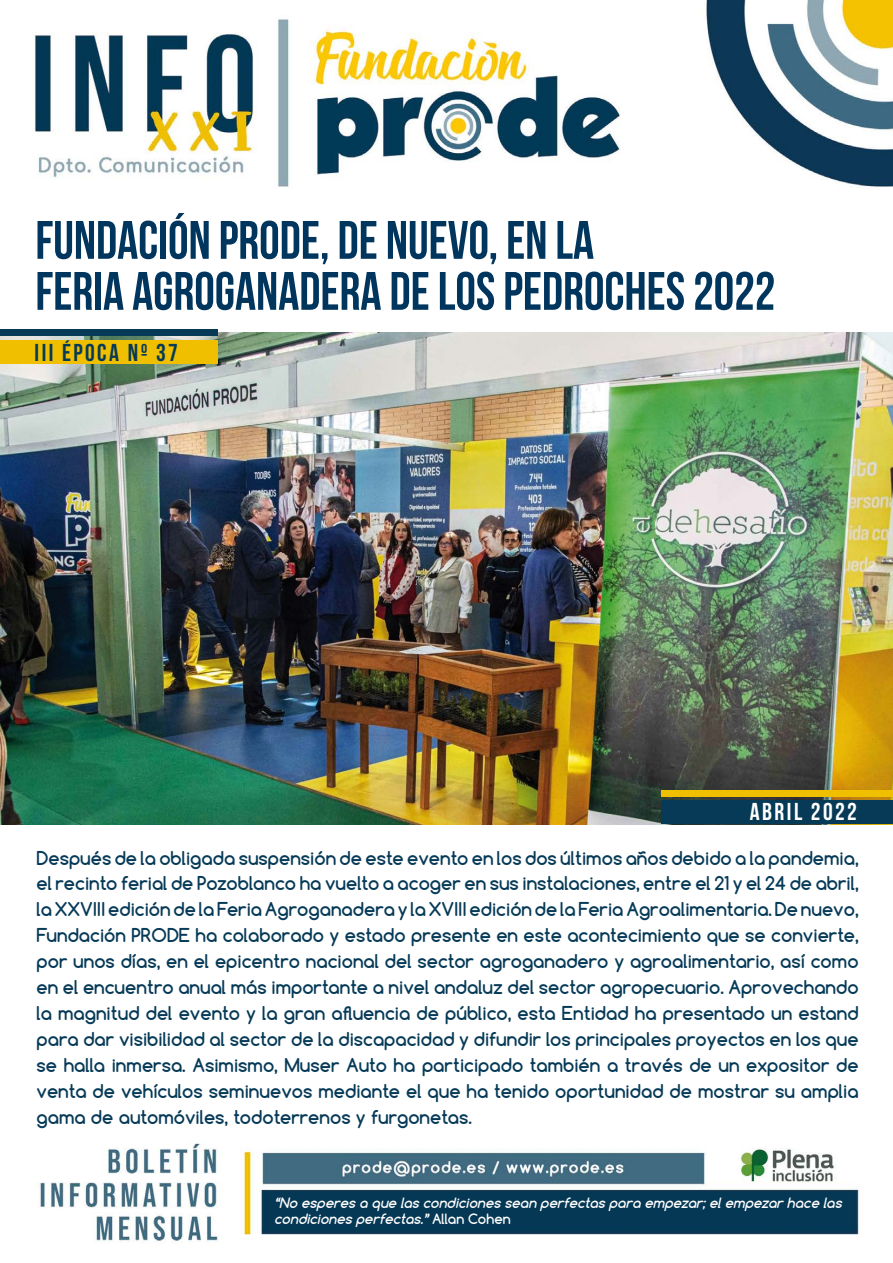
<style>
.page{position:relative;width:893px;height:1263px;background:#fff}
.page>*{position:absolute;margin:0;border:0;box-sizing:border-box;transform-origin:0 0}
.t1{font:54px/51px "Bebas Neue";color:#00365e;scale:.96 1}
.t2{font:24.45px "Bebas Neue";letter-spacing:.1em;color:#063a57}
.t3{font:24.45px "Bebas Neue";letter-spacing:.1em;color:#fff}
.t4{font:700 18px/26px "Comfortaa";color:#063a57;text-align:justify}
.t5{font:italic 700 13.5px/16.2px "Comfortaa";color:#fff}
.s1{font-style:normal}
</style>
<div class="page">
<img style="left:0;top:0;width:893px;height:1243px">
<img style="left:0;top:333px;width:893px;height:491px">
<div style="left:661px;top:790px;width:232px;height:6px;background:#efbf00"></div>
<div style="left:661px;top:800px;width:232px;height:24px;background:#063a57"></div>
<div style="left:0;top:330px;width:218px;height:6px;background:#063a57"></div>
<div style="left:0;top:340px;width:218px;height:24px;background:#efbf00"></div>
<h1 class="t1" style="left:35px;top:214px;width:772px">FUNDACIÓN PRODE, DE NUEVO, EN LA<br>FERIA AGROGANADERA DE LOS PEDROCHES 2022</h1>
<h2 class="t2" style="left:35px;top:339px;width:145px">III ÉPOCA Nº 37</h2>
<h2 class="t3" style="left:750px;top:798px;width:109px">ABRIL 2022</h2>
<p class="t4" style="left:36px;top:844px;width:824px">Después de la obligada suspensión de este evento en los dos últimos años debido a la pandemia, el recinto ferial de Pozoblanco ha vuelto a acoger en sus instalaciones, entre el 21 y el 24 de abril, la XXVIII edición de la Feria Agroganadera y la XVIII edición de la Feria Agroalimentaria. De nuevo, Fundación PRODE ha colaborado y estado presente en este acontecimiento que se convierte, por unos días, en el epicentro nacional del sector agroganadero y agroalimentario, así como en el encuentro anual más importante a nivel andaluz del sector agropecuario. Aprovechando la magnitud del evento y la gran afluencia de público, esta Entidad ha presentado un estand para dar visibilidad al sector de la discapacidad y difundir los principales proyectos en los que se halla inmersa. Asimismo, Muser Auto ha participado también a través de un expositor de venta de vehículos seminuevos mediante el que ha tenido oportunidad de mostrar su amplia gama de automóviles, todoterrenos y furgonetas.</p>
<p class="t5" style="left:274px;top:1194px;width:572px">“No esperes a que las condiciones sean perfectas para empezar;elempezarhace las condiciones perfectas.”<span class="s1">A l l a n C o h e n</span></p>
</div>
